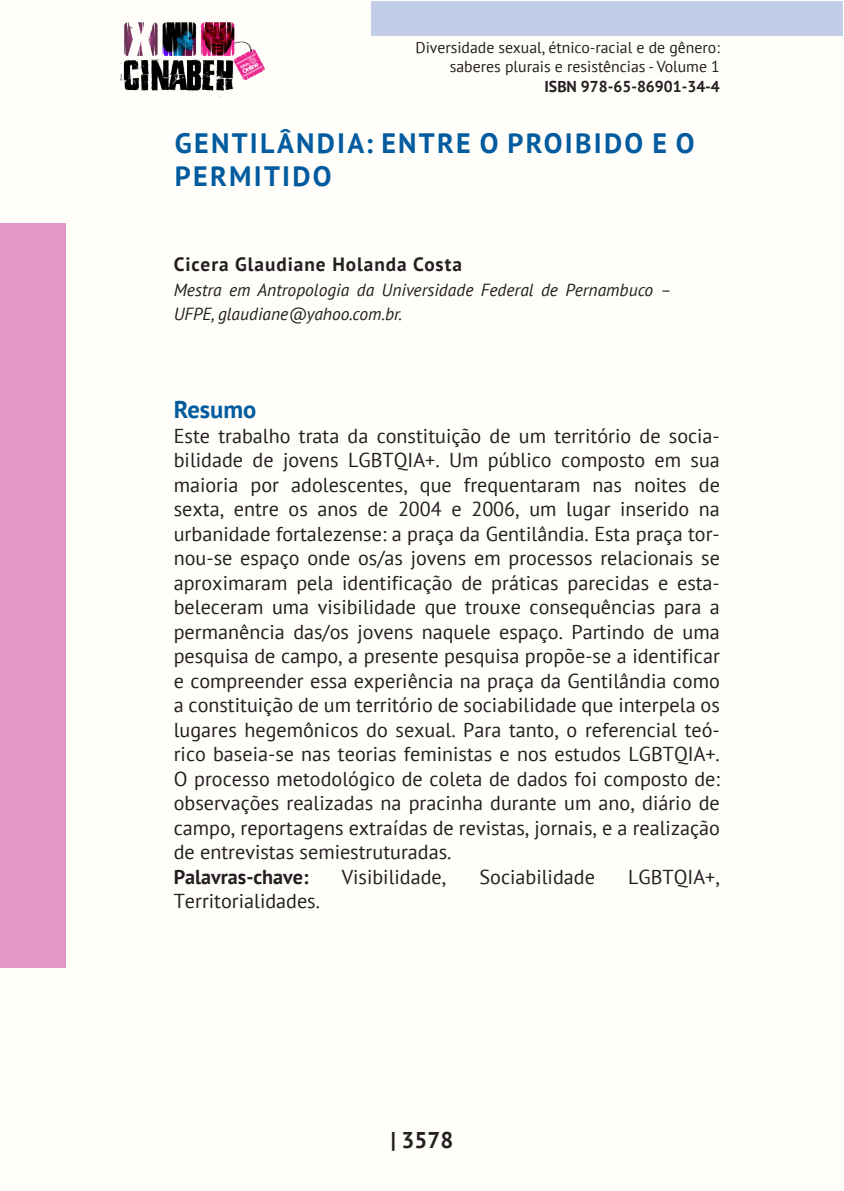
<style>
.page{position:relative;width:844px;height:1191px;background:#fff}
.page>*{position:absolute;margin:0;border:0;box-sizing:border-box;transform-origin:0 0}
._0_TÍTULO{font:700 28px/33.6px "PT Sans";letter-spacing:.08em;color:#015b9e}
._3_RESUMO{font:700 24.5px "PT Sans";color:#015b9e}
.t1{font:700 22.75px "PT Sans";color:#231f20}
._4_CORPO_RESUMO{font:20.12px/24.5px "PT Sans";color:#231f20;text-align:justify}
._4_CORPO_RESUMO-2{font:700 20.12px "PT Sans";color:#231f20}
._1_AUTOR{font:700 19.25px "PT Sans";letter-spacing:.05em;color:#231f20}
._2_TITULAÇÃO{font:italic 17.5px/24.5px "PT Sans";color:#231f20}
.t2{font:15.75px/18.9px "PT Sans";color:#231f20;text-align:right}
.t3{font:700 15.75px "PT Sans";color:#231f20}
</style>
<div class="page">
<div style="left:0;top:0;width:843px;height:1191px;background:#fffefa"></div>
<div style="left:371px;top:1px;width:471px;height:35px;background:#c2cde7"></div>
<div style="left:0;top:223px;width:65px;height:744px;background:#e198c7"></div>
<img style="left:120px;top:22px;width:144px;height:75px">
<p class="t2" style="left:415px;top:38px;width:306px">Diversidade sexual, étnico-racial e de gênero: saberes plurais e resistências - Volume 1</p>
<p class="t3" style="left:544px;top:76px;width:177px">ISBN 978-65-86901-34-4</p>
<p class="_0_TÍTULO" style="left:175px;top:125px;width:521px">GENTILÂNDIA: ENTRE O PROIBIDO E O<br>PERMITIDO</p>
<p class="_1_AUTOR" style="left:174px;top:252px;width:289px">Cicera Glaudiane Holanda Costa</p>
<p class="_2_TITULAÇÃO" style="left:174px;top:277px;width:499px">Mestra em Antropologia da Universidade Federal de Pernambuco –<br>UFPE, glaudiane@yahoo.com.br.</p>
<p class="_3_RESUMO" style="left:174px;top:393px;width:84px">Resumo</p>
<p class="_4_CORPO_RESUMO" style="left:174px;top:423px;width:547px">Este trabalho trata da constituição de um território de socia&shy;bilidade de jovens LGBTQIA+. Um público composto em sua maioria por adolescentes, que frequentaram nas noites de sexta, entre os anos de 2004 e 2006, um lugar inserido na urbanidade fortalezense: a praça da Gentilândia. Esta praça tor&shy;nou-se espaço onde os/as jovens em processos relacionais se aproximaram pela identificação de práticas parecidas e esta&shy;beleceram uma visibilidade que trouxe consequências para a permanência das/os jovens naquele espaço. Partindo de uma pesquisa de campo, a presente pesquisa propõe-se a identificar e compreender essa experiência na praça da Gentilândia como a constituição de um território de sociabilidade que interpela os lugares hegemônicos do sexual. Para tanto, o referencial teó&shy;rico baseia-se nas teorias feministas e nos estudos LGBTQIA+.<br>O processo metodológico de coleta de dados foi composto de: observações realizadas na pracinha durante um ano, diário de campo, reportagens extraídas de revistas, jornais, e a realização de entrevistas semiestruturadas.</p>
<p class="_4_CORPO_RESUMO-2" style="left:174px;top:863px;width:136px">Palavras-chave:</p>
<p class="_4_CORPO_RESUMO" style="left:341px;top:864px;width:106px">Visibilidade,</p>
<p class="_4_CORPO_RESUMO" style="left:479px;top:864px;width:117px">Sociabilidade</p>
<p class="_4_CORPO_RESUMO" style="left:628px;top:864px;width:93px">LGBTQIA+,</p>
<p class="_4_CORPO_RESUMO" style="left:174px;top:888px;width:148px">Territorialidades.</p>
<p class="t1" style="left:390px;top:1125px;width:64px">| 3578</p>
</div>
